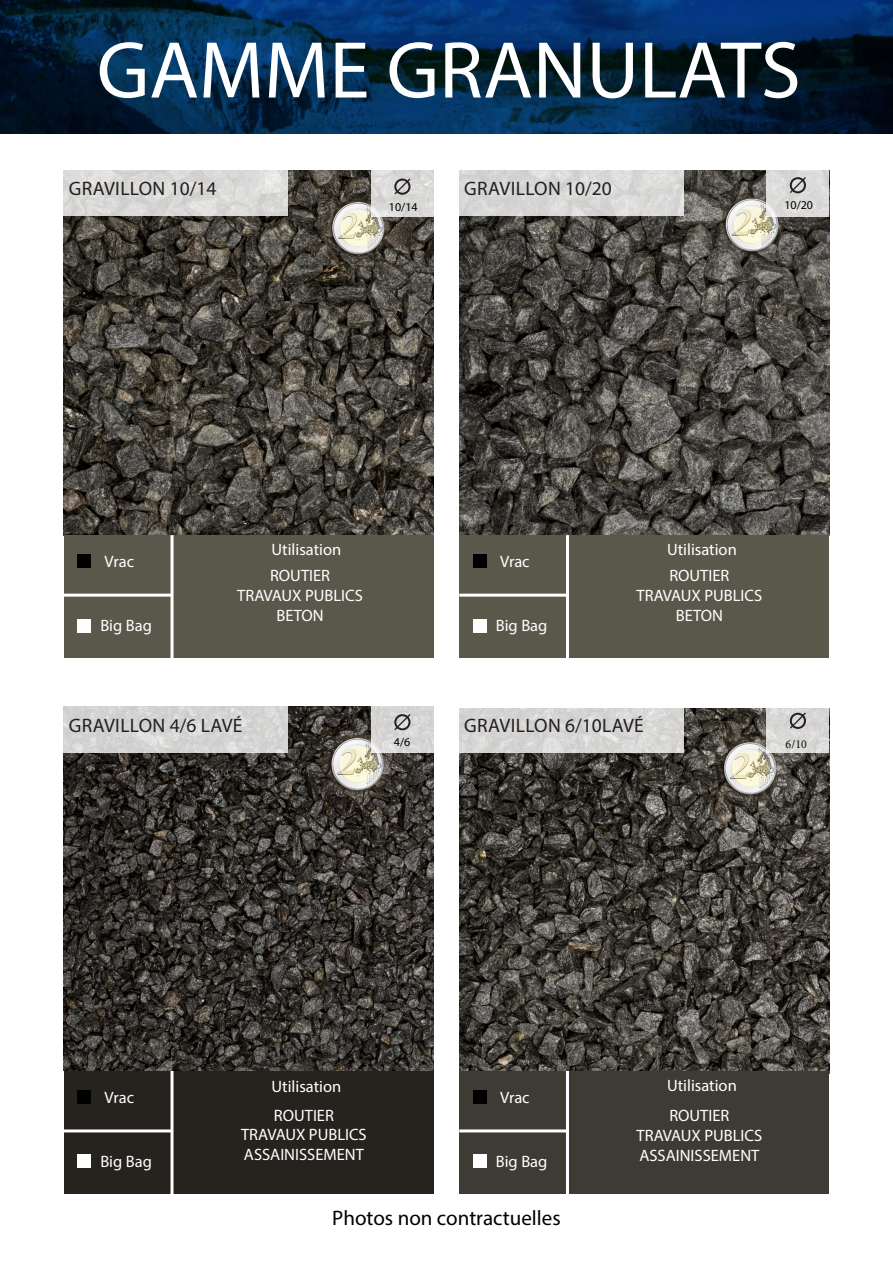
<style>
.page{position:relative;width:893px;height:1263px;background:#fff}
.page>*{position:absolute;margin:0;border:0;box-sizing:border-box;transform-origin:0 0}
.t1{font:81.3px "Myriad Pro";color:#fff}
.t2{font:21px "Myriad Pro";color:#000}
.t3{font:19.5px "Myriad Pro";letter-spacing:.02em;color:#231f20}
.t4{font:16.5px "Myriad Pro";color:#fff}
.t5{font:12px "Myriad Pro";color:#000}
.t6{font:12px "Minion Pro";color:#000}
</style>
<div class="page">
<svg style="left:0;top:0;width:893px;height:134px;background:#03274a"></svg>
<img style="left:64px;top:170px;width:370px;height:365px">
<img style="left:64px;top:706px;width:370px;height:365px">
<img style="left:459px;top:170px;width:370px;height:365px">
<img style="left:459px;top:709px;width:370px;height:362px">
<div style="left:64px;top:535px;width:370px;height:122px;background:#5a584a"></div>
<div style="left:459px;top:535px;width:370px;height:122px;background:#5a584a"></div>
<div style="left:64px;top:1071px;width:370px;height:122px;background:#26221d"></div>
<div style="left:459px;top:1071px;width:370px;height:122px;background:#3e3b35"></div>
<hr style="left:171px;top:535px;width:3px;height:128px;background:#fff">
<hr style="left:566px;top:535px;width:3px;height:128px;background:#fff">
<hr style="left:171px;top:1071px;width:3px;height:128px;background:#fff">
<hr style="left:566px;top:1071px;width:3px;height:128px;background:#fff">
<hr style="left:64px;top:594px;width:108px;height:3px;background:#fff">
<hr style="left:459px;top:594px;width:108px;height:3px;background:#fff">
<hr style="left:64px;top:1129px;width:108px;height:3px;background:#fff">
<hr style="left:459px;top:1129px;width:108px;height:3px;background:#fff">
<div style="left:77px;top:555px;width:14px;height:13px;background:#000"></div>
<div style="left:473px;top:555px;width:13px;height:13px;background:#000"></div>
<div style="left:77px;top:1090px;width:14px;height:14px;background:#000"></div>
<div style="left:473px;top:1090px;width:13px;height:14px;background:#000"></div>
<div style="left:77px;top:619px;width:14px;height:13px;background:#fff"></div>
<div style="left:473px;top:619px;width:13px;height:13px;background:#fff"></div>
<div style="left:77px;top:1155px;width:14px;height:13px;background:#fff"></div>
<div style="left:473px;top:1155px;width:13px;height:13px;background:#fff"></div>
<svg style="left:63px;top:170px;width:225px;height:45px;background:#d9d9d7"></svg>
<svg style="left:63px;top:706px;width:225px;height:46px;background:#d5d4d3"></svg>
<svg style="left:459px;top:170px;width:225px;height:45px;background:#d8d7d6"></svg>
<svg style="left:459px;top:708px;width:225px;height:44px;background:#d6d5d4"></svg>
<div style="left:371px;top:706px;width:63px;height:46px;background:linear-gradient(to bottom,#d3d3d2,#dad9d8)"></div>
<svg style="left:371px;top:170px;width:63px;height:46px;background:#dad9d8"></svg>
<div style="left:767px;top:706px;width:62px;height:46px;background:linear-gradient(to right,#dbdad9,#d8d7d6)"></div>
<div style="left:767px;top:170px;width:62px;height:46px;background:#dbdad9"></div>
<svg style="left:789px;top:177px;width:17px;height:17px"></svg>
<svg style="left:788px;top:711px;width:19px;height:19px"></svg>
<svg style="left:393px;top:177px;width:19px;height:19px"></svg>
<svg style="left:393px;top:713px;width:19px;height:18px"></svg>
<p class="t1" style="left:97px;top:20px;width:705px">GAMME GRANULATS</p>
<p class="t3" style="left:69px;top:177px;width:149px">GRAVILLON 10/14</p>
<p class="t3" style="left:464px;top:177px;width:149px">GRAVILLON 10/20</p>
<p class="t5" style="left:389px;top:199px;width:30px">10/14</p>
<p class="t5" style="left:784px;top:198px;width:30px">10/20</p>
<p class="t4" style="left:272px;top:539px;width:71px">Utilisation</p>
<p class="t4" style="left:667px;top:539px;width:71px">Utilisation</p>
<p class="t4" style="left:105px;top:551px;width:31px">Vrac</p>
<p class="t4" style="left:500px;top:551px;width:31px">Vrac</p>
<p class="t4" style="left:270px;top:565px;width:62px">ROUTIER</p>
<p class="t4" style="left:237px;top:585px;width:127px">TRAVAUX PUBLICS</p>
<p class="t4" style="left:276px;top:605px;width:49px">BETON</p>
<p class="t4" style="left:100px;top:615px;width:53px">Big Bag</p>
<p class="t4" style="left:496px;top:615px;width:53px">Big Bag</p>
<p class="t4" style="left:669px;top:565px;width:62px">ROUTIER</p>
<p class="t4" style="left:636px;top:585px;width:127px">TRAVAUX PUBLICS</p>
<p class="t4" style="left:676px;top:605px;width:49px">BETON</p>
<p class="t3" style="left:69px;top:714px;width:175px">GRAVILLON 4/6 LAVÉ</p>
<p class="t5" style="left:394px;top:735px;width:18px">4/6</p>
<p class="t3" style="left:464px;top:714px;width:181px">GRAVILLON 6/10LAVÉ</p>
<p class="t6" style="left:786px;top:736px;width:23px">6/10</p>
<p class="t4" style="left:272px;top:1076px;width:71px">Utilisation</p>
<p class="t4" style="left:274px;top:1105px;width:62px">ROUTIER</p>
<p class="t4" style="left:241px;top:1125px;width:127px">TRAVAUX PUBLICS</p>
<p class="t4" style="left:244px;top:1144px;width:122px">ASSAINISSEMENT</p>
<p class="t4" style="left:105px;top:1087px;width:31px">Vrac</p>
<p class="t4" style="left:500px;top:1087px;width:31px">Vrac</p>
<p class="t4" style="left:100px;top:1151px;width:53px">Big Bag</p>
<p class="t4" style="left:496px;top:1151px;width:53px">Big Bag</p>
<p class="t2" style="left:332px;top:1205px;width:230px">Photos non contractuelles</p>
<p class="t4" style="left:667px;top:1075px;width:71px">Utilisation</p>
<p class="t4" style="left:669px;top:1105px;width:62px">ROUTIER</p>
<p class="t4" style="left:636px;top:1125px;width:127px">TRAVAUX PUBLICS</p>
<p class="t4" style="left:639px;top:1145px;width:122px">ASSAINISSEMENT</p>
</div>
